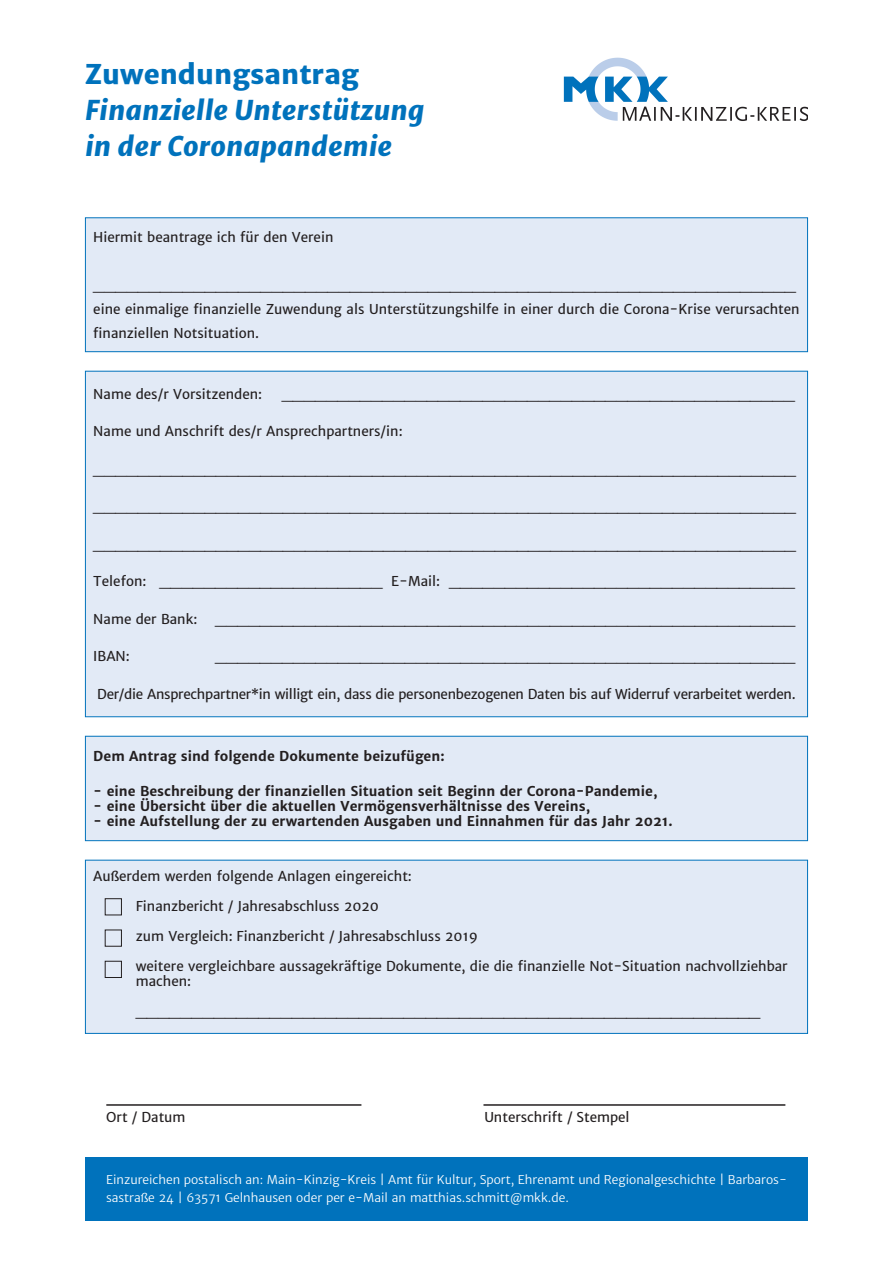
<style>
.page{position:relative;width:893px;height:1263px;background:#fff}
.page>*{position:absolute;margin:0;border:0;box-sizing:border-box;transform-origin:0 0}
.t1{font:italic 800 27px/36px "Merriweather Sans";color:#0072bc}
.t2{font:800 27px "Merriweather Sans";color:#0072bc}
.t3{font:13.5px/24px "Merriweather Sans";color:#231f20}
.t4{font:700 13.5px "Merriweather Sans";color:#231f20}
.t5{font:13.5px "Merriweather Sans";letter-spacing:-.02em;color:#231f20}
.t6{font:300 12px/18.1px "Merriweather Sans";color:#fff}
</style>
<div class="page">
<div style="left:86px;top:372px;width:721px;height:344px;background:#e2eaf6"></div>
<div style="left:86px;top:218px;width:721px;height:133px;background:#e2eaf6"></div>
<div style="left:85px;top:217px;width:723px;height:135px;border:1px solid #0072bc"></div>
<div style="left:86px;top:737px;width:721px;height:103px;background:#e2eaf6"></div>
<div style="left:85px;top:736px;width:723px;height:105px;border:1px solid #0072bc"></div>
<img style="left:563px;top:58px;width:245px;height:63px">
<hr style="left:106px;top:1104px;width:255px;height:2px;background:#231f20">
<hr style="left:483px;top:1104px;width:302px;height:2px;background:#231f20">
<div style="left:85px;top:1157px;width:723px;height:63px;background:#0072bc"></div>
<div style="left:86px;top:860px;width:721px;height:173px;background:#e2eaf6"></div>
<div style="left:85px;top:860px;width:723px;height:174px;border:1px solid #0072bc"></div>
<div style="left:105px;top:898px;width:17px;height:17px;border:1px solid #231f20"></div>
<div style="left:105px;top:961px;width:17px;height:17px;border:1px solid #231f20"></div>
<h1 class="t2" style="left:85px;top:59px;width:275px">Zuwendungsantrag</h1>
<h1 class="t1" style="left:85px;top:93px;width:341px">Finanzielle Unterstützung in der Coronapandemie</h1>
<p class="t3" style="left:93px;top:225px;width:242px">Hiermit beantrage ich für den Verein</p>
<p class="t3" style="left:93px;top:273px;width:708px">_______________________________________________________________ eine einmalige finanzielle Zuwendung als Unterstützungshilfe in einer durch die Corona-Krise verursachten finanziellen Notsituation.</p>
<p class="t3" style="left:93px;top:382px;width:170px">Name des/r Vorsitzenden:</p>
<p class="t3" style="left:282px;top:382px;width:515px">______________________________________________</p>
<p class="t3" style="left:93px;top:420px;width:311px">Name und Anschrift des/r Ansprechpartners/in:</p>
<p class="t3" style="left:93px;top:457px;width:704px">_______________________________________________________________</p>
<p class="t3" style="left:93px;top:495px;width:704px">_______________________________________________________________</p>
<p class="t3" style="left:93px;top:532px;width:704px">_______________________________________________________________</p>
<p class="t3" style="left:93px;top:570px;width:703px">Telefon: ____________________ E-Mail: _______________________________</p>
<p class="t3" style="left:93px;top:607px;width:106px">Name der Bank:</p>
<p class="t3" style="left:215px;top:607px;width:581px">____________________________________________________</p>
<p class="t3" style="left:93px;top:645px;width:38px">IBAN:</p>
<p class="t3" style="left:215px;top:645px;width:581px">____________________________________________________</p>
<p class="t5" style="left:97px;top:686px;width:700px">Der/die Ansprechpartner*in willigt ein, dass die personenbezogenen Daten bis auf Widerruf verarbeitet werden.</p>
<p class="t4" style="left:93px;top:748px;width:353px">Dem Antrag sind folgende Dokumente beizufügen:</p>
<p class="t4" style="left:93px;top:783px;width:566px">- eine Beschreibung der finanziellen Situation seit Beginn der Corona-Pandemie,</p>
<p class="t4" style="left:93px;top:798px;width:498px">- eine Übersicht über die aktuellen Vermögensverhältnisse des Vereins,</p>
<p class="t4" style="left:93px;top:813px;width:581px">- eine Aufstellung der zu erwartenden Ausgaben und Einnahmen für das Jahr 2021.</p>
<p class="t3" style="left:93px;top:865px;width:320px">Außerdem werden folgende Anlagen eingereicht:</p>
<p class="t3" style="left:136px;top:895px;width:245px">Finanzbericht / Jahresabschluss 2020</p>
<p class="t3" style="left:136px;top:925px;width:344px">zum Vergleich: Finanzbericht / Jahresabschluss 2019</p>
<p class="t3" style="left:136px;top:959px;width:653px;line-height:15px">weitere vergleichbare aussagekräftige Dokumente, die die finanzielle Not-Situation nachvollziehbar machen:</p>
<p class="t3" style="left:136px;top:1000px;width:626px">________________________________________________________</p>
<p class="t3" style="left:106px;top:1105px;width:81px">Ort / Datum</p>
<p class="t3" style="left:484px;top:1105px;width:147px">Unterschrift / Stempel</p>
<p class="t6" style="left:106px;top:1170px;width:682px">Einzureichen postalisch an: Main-Kinzig-Kreis | Amt für Kultur, Sport, Ehrenamt und Regionalgeschichte | Barbaros&shy;sastraße 24 | 63571 Gelnhausen oder per e-Mail an matthias.schmitt@mkk.de.</p>
</div>
